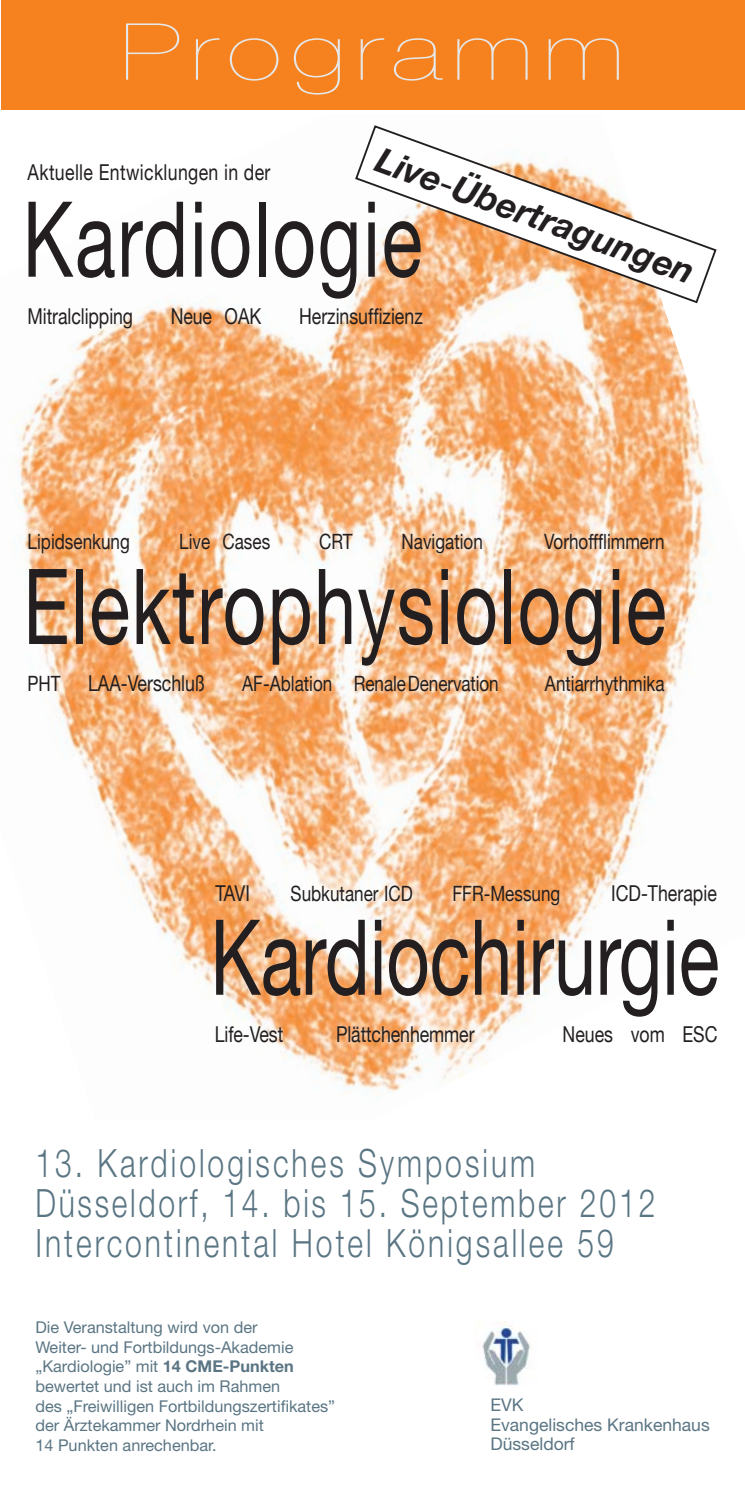
<style>
.page{position:relative;width:745px;height:1489px;background:#fff}
.page>*{position:absolute;margin:0;border:0;box-sizing:border-box;transform-origin:0 0}
.t1{font:105px "Helvetica Neue";letter-spacing:.02em;color:#231f20;scale:.72 1}
.t2{font:105px "Helvetica Neue";letter-spacing:-.005em;color:#231f20;scale:.72 1}
.t3{font:200 78.75px "Helvetica Neue";letter-spacing:.09em;color:#e6e7e8;scale:1.33 1}
.t4{font:300 39px/40px "Helvetica Neue";letter-spacing:.1em;color:#5a7583;scale:.77 1}
.t5{font:italic 700 35px "Helvetica Neue";color:#231f20}
.t6{font:21.75px "Helvetica Neue";color:#231f20;scale:.81 1}
.t7{font:21.75px "Helvetica Neue";letter-spacing:.02em;color:#231f20;scale:.81 1}
.t8{font:21px "Helvetica Neue";color:#231f20;scale:.81 1}
.t9{font:17.5px/19.5px "Helvetica Neue";color:#5a7583}
.t10{font:16.25px/19.5px "Helvetica Neue";color:#5a7583}
.s1{font-weight:400;font-style:normal}
.s2{font-size:21px}
.s3{font-weight:700}
</style>
<div class="page">
<img style="left:16px;top:298px;width:695px;height:797px">
<img style="left:482px;top:1321px;width:48px;height:64px">
<div style="left:1px;top:0;width:743px;height:110px;background:#f5821f"></div>
<svg style="left:353px;top:125px;width:364px;height:179px"></svg>
<h2 class="t3" style="left:120px;top:23px;width:380px">Programm</h2>
<h3 class="t5" style="left:381px;top:146px;width:337px;rotate:20deg">Live<span class="s1">-</span>Übertragungen</h3>
<h3 class="t7" style="left:28px;top:159px;width:301px">Aktuelle Entwicklungen in der</h3>
<h1 class="t1" style="left:23px;top:177px;width:556px">Kardiologie</h1>
<h3 class="t6" style="left:28px;top:303px;width:132px">Mitralclipping</h3>
<h3 class="t6" style="left:171px;top:303px;width:113px">Neue OAK</h3>
<h3 class="t6" style="left:299px;top:303px;width:154px">Herzinsuffizienz</h3>
<p class="t8" style="left:28px;top:528px;width:128px">Lipidsenkung</p>
<p class="t8" style="left:179px;top:528px;width:114px">Live Cases</p>
<p class="t8" style="left:319px;top:528px;width:43px">CRT</p>
<p class="t8" style="left:401px;top:528px;width:102px">Navigation</p>
<p class="t8" style="left:543px;top:528px;width:150px">Vorhoffflimmern</p>
<h1 class="t1" style="left:23px;top:544px;width:894px">Elektrophysiologie</h1>
<h3 class="t6" style="left:28px;top:670px;width:220px"><span class="s2">PHT</span> LAA-Verschluß</h3>
<p class="t8" style="left:242px;top:670px;width:318px">AF-Ablation Renale Denervation</p>
<p class="t8" style="left:544px;top:670px;width:149px">Antiarrhythmika</p>
<h3 class="t6" style="left:215px;top:880px;width:44px">TAVI</h3>
<p class="t8" style="left:290px;top:880px;width:152px">Subkutaner ICD</p>
<p class="t8" style="left:452px;top:880px;width:135px">FFR-Messung</p>
<h3 class="t6" style="left:610px;top:880px;width:132px">ICD-Therapie</h3>
<h1 class="t2" style="left:210px;top:894px;width:708px">Kardiochirurgie</h1>
<h3 class="t6" style="left:215px;top:1020px;width:86px">Life-Vest</h3>
<h3 class="t6" style="left:336px;top:1020px;width:172px">Plättchenhemmer</h3>
<h3 class="t6" style="left:562px;top:1020px;width:193px">Neues vom ESC</h3>
<h3 class="t4" style="left:35px;top:1146px;width:806px">13. Kardiologisches Symposium<br>Düsseldorf, 14. bis 15. September 2012<br>Intercontinental Hotel Königsallee 59</h3>
<p class="t10" style="left:35px;top:1319px;width:301px">Die Veranstaltung wird von der<br>Weiter- und Fortbildungs-Akademie „Kardiologie” mit <span class="s3">14 CME-Punkten </span>bewertet und ist auch im Rahmen<br>des „Freiwilligen Fortbildungszertifikates” der Ärztekammer Nordrhein mit<br>14 Punkten anrechenbar.</p>
<p class="t9" style="left:490px;top:1396px;width:221px">EVK<br>Evangelisches Krankenhaus<br>Düsseldorf</p>
</div>
